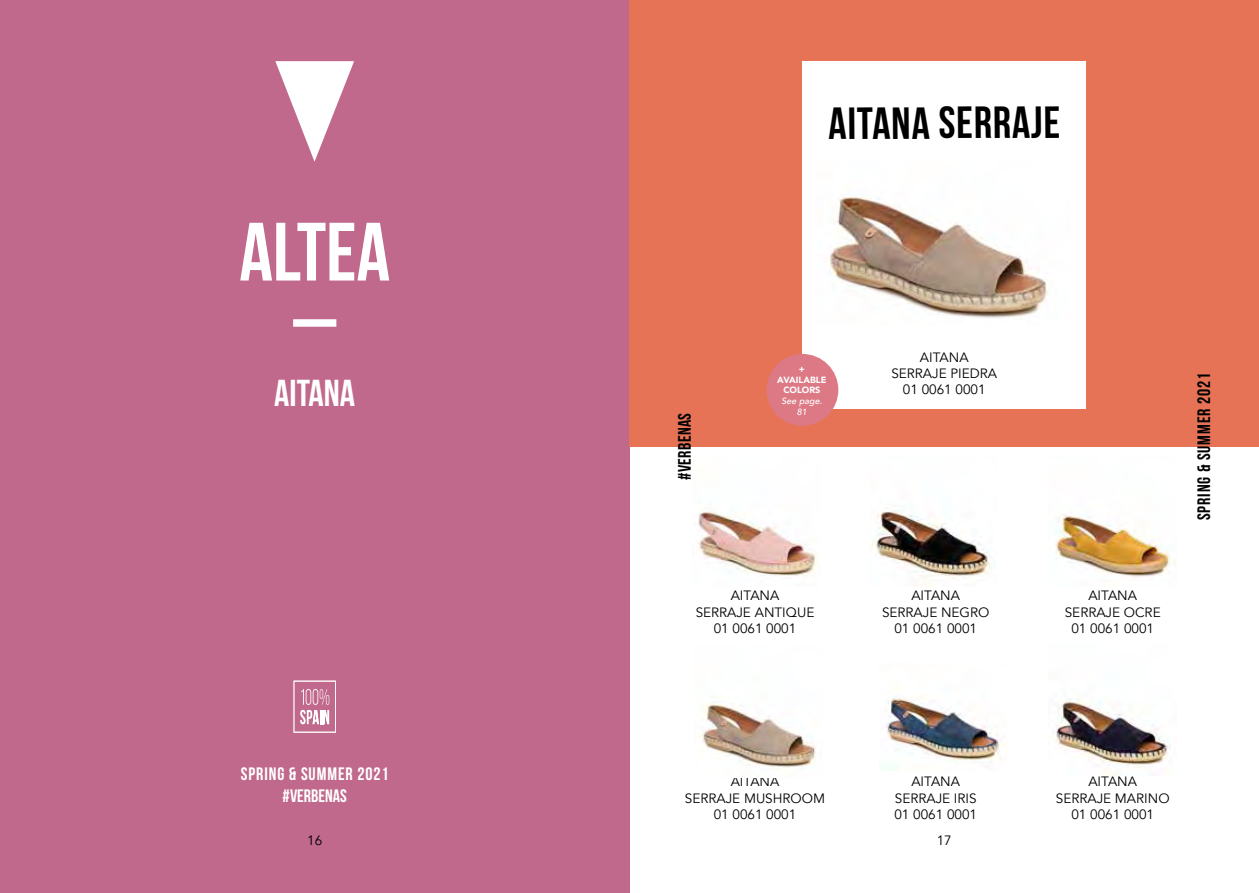
<style>
.page{position:relative;width:1259px;height:893px;background:#fff}
.page>*{position:absolute;margin:0;border:0;box-sizing:border-box;transform-origin:0 0}
.t1{font:700 82.5px "Bebas Neue";color:#fff}
.t2{font:700 45px "Bebas Neue";color:#000}
.t3{font:700 37.5px "Bebas Neue";color:#fff}
.t4{font:700 18px "Bebas Neue";letter-spacing:.05em;color:#fff}
.t5{font:700 18px "Bebas Neue";letter-spacing:.05em;color:#000}
.t6{font:700 18px "Bebas Neue";color:#fff}
.t7{font:700 18px "Bebas Neue";letter-spacing:.02em;color:#000}
.t8{font:13.5px/16.2px "Avenir";color:#000;text-align:center}
.t9{font:900 9px/10.8px "Avenir";color:#fff;text-align:center}
.t10{font:italic 500 9px/10.8px "Avenir";color:#fff;text-align:center}
</style>
<div class="page">
<div style="left:0;top:0;width:629px;height:893px;background:#c0698c"></div>
<svg style="left:275px;top:61px;width:79px;height:101px"></svg>
<div style="left:293px;top:319px;width:43px;height:8px;background:#fff"></div>
<svg style="left:293px;top:681px;width:43px;height:52px"></svg>
<img style="left:879px;top:695px;width:125px;height:75px">
<img style="left:1055px;top:699px;width:115px;height:77px">
<div style="left:629px;top:0;width:630px;height:446px;background:#e67356"></div>
<div style="left:802px;top:62px;width:284px;height:347px;background:#fff"></div>
<div style="left:766px;top:354px;width:72px;height:72px;background:#dc7985;border-radius:50%"></div>
<img style="left:827px;top:196px;width:222px;height:122px">
<img style="left:1055px;top:514px;width:121px;height:63px">
<img style="left:869px;top:508px;width:122px;height:79px">
<img style="left:698px;top:510px;width:120px;height:66px">
<img style="left:699px;top:696px;width:117px;height:72px">
<h1 class="t1" style="left:239px;top:207px;width:152px">ALTEA</h1>
<h3 class="t3" style="left:274px;top:372px;width:82px">AITANA</h3>
<h2 class="t2" style="left:828px;top:100px;width:233px;rotate:-1deg">AITANA SERRAJE</h2>
<h3 class="t7" style="left:675px;top:480px;width:69px;rotate:-90deg">#VERBENAS</h3>
<p class="t9" style="left:777px;top:363px;width:51px">+<br>AVAILABLE<br>COLORS</p>
<p class="t10" style="left:781px;top:396px;width:42px">See page.<br>81</p>
<p class="t8" style="left:695px;top:588px;width:120px">AITANA<br>SERRAJE ANTIQUE<br>01 0061 0001</p>
<p class="t8" style="left:891px;top:349px;width:107px">AITANA<br>SERRAJE PIEDRA<br>01 0061 0001</p>
<p class="t8" style="left:882px;top:588px;width:109px">AITANA<br>SERRAJE NEGRO<br>01 0061 0001</p>
<p class="t8" style="left:1064px;top:588px;width:97px">AITANA<br>SERRAJE OCRE<br>01 0061 0001</p>
<h3 class="t5" style="left:1194px;top:520px;width:149px;rotate:-90deg">SPRING &amp; SUMMER 2021</h3>
<h3 class="t4" style="left:241px;top:763px;width:149px">SPRING &amp; SUMMER 2021</h3>
<h3 class="t6" style="left:283px;top:786px;width:66px">#VERBENAS</h3>
<p class="t8" style="left:685px;top:774px;width:142px">AITANA<br>SERRAJE MUSHROOM<br>01 0061 0001</p>
<p class="t8" style="left:894px;top:774px;width:84px">AITANA<br>SERRAJE IRIS<br>01 0061 0001</p>
<p class="t8" style="left:307px;top:833px;width:17px">16</p>
<p class="t8" style="left:936px;top:833px;width:17px">17</p>
<p class="t8" style="left:1056px;top:774px;width:115px">AITANA<br>SERRAJE MARINO<br>01 0061 0001</p>
</div>
